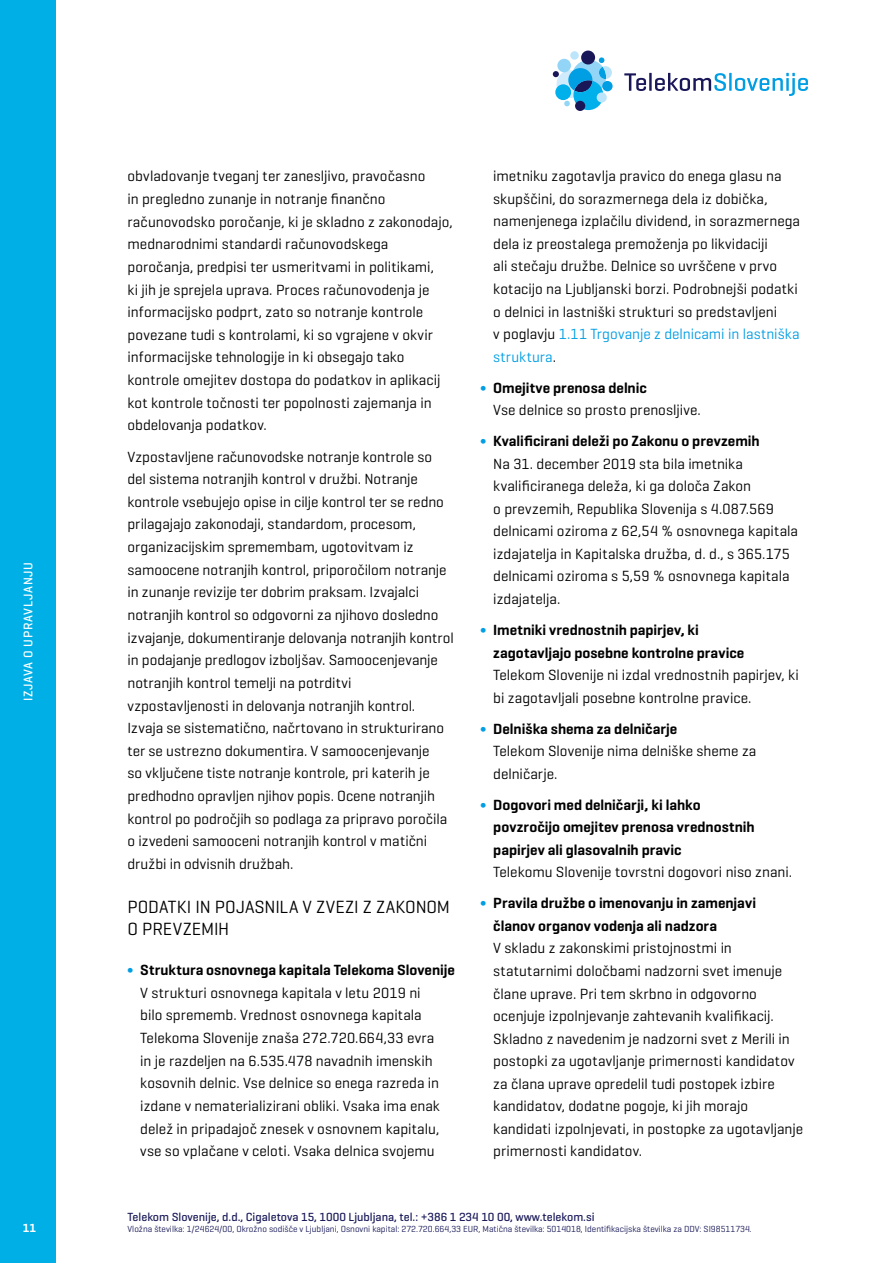
<style>
.page{position:relative;width:893px;height:1263px;background:#fff}
.page>*{position:absolute;margin:0;border:0;box-sizing:border-box;transform-origin:0 0}
.t1{font:18px/22.6px "Geogrotesque";letter-spacing:.005em;color:#000}
.t2{font:15px/22.6px "Geogrotesque";color:#000}
.t3{font:600 15px/22.5px "Geogrotesque";color:#000}
.t4{font:500 12.75px "Geogrotesque";letter-spacing:.055em;color:#fff}
.t5{font:500 12px "Geogrotesque";color:#1b1b5a}
.t6{font:600 12px "Geogrotesque";color:#fff}
.t7{font:9px "Geogrotesque";color:#1b1b5a}
.s1{color:#009ee3}
.s2{font-weight:600}
.s3{font-weight:400;color:#009ee3}
</style>
<div class="page">
<div style="left:0;top:0;width:55px;height:1263px;background:#00afe6"></div>
<svg style="left:624px;top:73px;width:22px;height:18px"></svg>
<hr style="left:649px;top:73px;width:3px;height:18px;background:#1a1759">
<svg style="left:655px;top:73px;width:71px;height:18px"></svg>
<hr style="left:729px;top:73px;width:3px;height:18px;background:#009ee3">
<svg style="left:735px;top:73px;width:73px;height:23px"></svg>
<svg style="left:553px;top:51px;width:59px;height:59px"></svg>
<p class="t4" style="left:20px;top:701px;width:141px;rotate:-90deg">IZJAVA O UPRAVLJANJU</p>
<p class="t6" style="left:23px;top:1220px;width:15px">11</p>
<p class="t2" style="left:128px;top:164px;width:327px">obvladovanje tveganj ter zanesljivo, pravočasno<br>in pregledno zunanje in notranje finančno računovodsko poročanje, ki je skladno z zakonodajo, mednarodnimi standardi računovodskega poročanja, predpisi ter usmeritvami in politikami,<br>ki jih je sprejela uprava. Proces računovodenja je informacijsko podprt, zato so notranje kontrole povezane tudi s kontrolami, ki so vgrajene v okvir informacijske tehnologije in ki obsegajo tako kontrole omejitev dostopa do podatkov in aplikacij kot kontrole točnosti ter popolnosti zajemanja in obdelovanja podatkov.</p>
<p class="t2" style="left:128px;top:445px;width:328px">Vzpostavljene računovodske notranje kontrole so del sistema notranjih kontrol v družbi. Notranje kontrole vsebujejo opise in cilje kontrol ter se redno prilagajajo zakonodaji, standardom, procesom, organizacijskim spremembam, ugotovitvam iz samoocene notranjih kontrol, priporočilom notranje in zunanje revizije ter dobrim praksam. Izvajalci notranjih kontrol so odgovorni za njihovo dosledno izvajanje, dokumentiranje delovanja notranjih kontrol in podajanje predlogov izboljšav. Samoocenjevanje notranjih kontrol temelji na potrditvi vzpostavljenosti in delovanja notranjih kontrol.<br>Izvaja se sistematično, načrtovano in strukturirano ter se ustrezno dokumentira. V samoocenjevanje<br>so vključene tiste notranje kontrole, pri katerih je predhodno opravljen njihov popis. Ocene notranjih kontrol po področjih so podlaga za pripravo poročila o izvedeni samooceni notranjih kontrol v matični družbi in odvisnih družbah.</p>
<p class="t1" style="left:128px;top:895px;width:324px">PODATKI IN POJASNILA V ZVEZI Z ZAKONOM<br>O PREVZEMIH</p>
<p class="t2" style="left:140px;top:958px;width:316px;text-indent:-13px"><span class="s1">∫</span> <span class="s2">Struktura osnovnega kapitala Telekoma Slovenije </span>V strukturi osnovnega kapitala v letu 2019 ni<br>bilo sprememb. Vrednost osnovnega kapitala Telekoma Slovenije znaša 272.720.664,33 evra<br>in je razdeljen na 6.535.478 navadnih imenskih kosovnih delnic. Vse delnice so enega razreda in izdane v nematerializirani obliki. Vsaka ima enak delež in pripadajoč znesek v osnovnem kapitalu, vse so vplačane v celoti. Vsaka delnica svojemu</p>
<p class="t2" style="left:493px;top:165px;width:308px">imetniku zagotavlja pravico do enega glasu na skupščini, do sorazmernega dela iz dobička, namenjenega izplačilu dividend, in sorazmernega dela iz preostalega premoženja po likvidaciji<br>ali stečaju družbe. Delnice so uvrščene v prvo kotacijo na Ljubljanski borzi. Podrobnejši podatki o delnici in lastniški strukturi so predstavljeni<br>v poglavju <span class="s1">1.11 Trgovanje z delnicami in lastniška struktura</span>.</p>
<p class="t2" style="left:493px;top:376px;width:209px;text-indent:-13px"><span class="s1">∫</span> <span class="s2">Omejitve prenosa delnic<br></span>Vse delnice so prosto prenosljive.</p>
<p class="t2" style="left:493px;top:429px;width:306px;text-indent:-13px"><span class="s1">∫</span> <span class="s2">Kvalificirani deleži po Zakonu o prevzemih<br></span>Na 31. december 2019 sta bila imetnika kvalificiranega deleža, ki ga določa Zakon<br>o prevzemih, Republika Slovenija s 4.087.569 delnicami oziroma z 62,54 % osnovnega kapitala izdajatelja in Kapitalska družba, d. d., s 365.175 delnicami oziroma s 5,59 % osnovnega kapitala izdajatelja.</p>
<p class="t3" style="left:493px;top:618px;width:253px;text-indent:-13px"><span class="s3">∫</span> Imetniki vrednostnih papirjev, ki zagotavljajo posebne kontrolne pravice</p>
<p class="t2" style="left:493px;top:663px;width:307px">Telekom Slovenije ni izdal vrednostnih papirjev, ki bi zagotavljali posebne kontrolne pravice.</p>
<p class="t2" style="left:493px;top:717px;width:265px;text-indent:-13px"><span class="s1">∫</span> <span class="s2">Delniška shema za delničarje<br></span>Telekom Slovenije nima delniške sheme za delničarje.</p>
<p class="t3" style="left:493px;top:793px;width:263px;text-indent:-13px"><span class="s3">∫</span> Dogovori med delničarji, ki lahko povzročijo omejitev prenosa vrednostnih papirjev ali glasovalnih pravic</p>
<p class="t2" style="left:480px;top:856px;width:313px;line-height:31px;text-indent:13px">Telekomu Slovenije tovrstni dogovori niso znani. <span class="s1">∫</span> <span class="s2">Pravila družbe o imenovanju in zamenjavi</span></p>
<p class="t3" style="left:493px;top:914px;width:225px">članov organov vodenja ali nadzora</p>
<p class="t2" style="left:493px;top:937px;width:311px">V skladu z zakonskimi pristojnostmi in statutarnimi določbami nadzorni svet imenuje člane uprave. Pri tem skrbno in odgovorno ocenjuje izpolnjevanje zahtevanih kvalifikacij.<br>Skladno z navedenim je nadzorni svet z Merili in postopki za ugotavljanje primernosti kandidatov za člana uprave opredelil tudi postopek izbire kandidatov, dodatne pogoje, ki jih morajo kandidati izpolnjevati, in postopke za ugotavljanje primernosti kandidatov.</p>
<p class="t5" style="left:128px;top:1210px;width:468px">Telekom Slovenije, d.d., Cigaletova 15, 1000 Ljubljana, tel.: +386 1 234 10 00, www.telekom.si</p>
<p class="t7" style="left:128px;top:1223px;width:626px">Vložna številka: 1/24624/00, Okrožno sodišče v Ljubljani, Osnovni kapital: 272.720.664,33 EUR, Matična številka: 5014018, Identifikacijska številka za DDV: SI98511734.</p>
</div>
